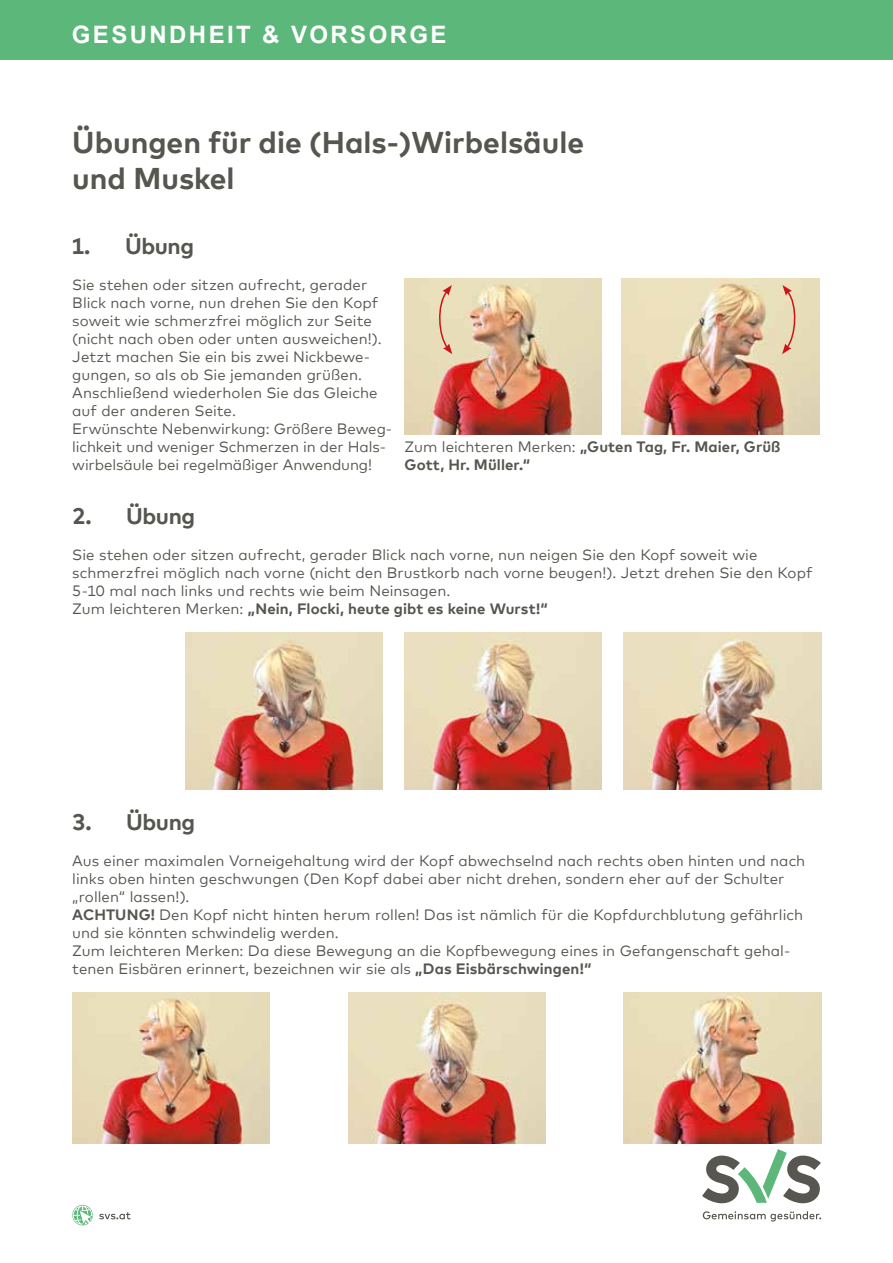
<style>
.page{position:relative;width:893px;height:1263px;background:#fff}
.page>*{position:absolute;margin:0;border:0;box-sizing:border-box;transform-origin:0 0}
.t1{font:700 30px/36px "Mark Offc Pro";color:#565650}
.t2{font:700 24px "Arial";letter-spacing:.1em;color:#fff}
.t3{font:700 22.5px "Mark Offc Pro";letter-spacing:-.02em;color:#565650}
.t4{font:15px/18px "Mark Offc Pro";letter-spacing:.005em;color:#565650}
.t5{font:700 15px/18px "Mark Offc Pro";letter-spacing:.005em;color:#565650}
.s1{font-weight:400}
.s2{font-weight:700}
</style>
<div class="page">
<svg style="left:72px;top:1205px;width:21px;height:20px"></svg>
<svg style="left:99px;top:1212px;width:32px;height:7px"></svg>
<svg style="left:702px;top:1149px;width:119px;height:55px"></svg>
<svg style="left:703px;top:1211px;width:118px;height:10px"></svg>
<div style="left:0;top:0;width:893px;height:60px;background:#5cb77a"></div>
<img style="left:405px;top:278px;width:197px;height:156px">
<svg style="left:436px;top:285px;width:16px;height:69px"></svg>
<img style="left:622px;top:278px;width:197px;height:156px">
<svg style="left:782px;top:285px;width:16px;height:69px"></svg>
<img style="left:185px;top:632px;width:198px;height:158px">
<img style="left:405px;top:632px;width:197px;height:158px">
<img style="left:624px;top:632px;width:197px;height:158px">
<img style="left:72px;top:992px;width:198px;height:152px">
<img style="left:348px;top:992px;width:197px;height:152px">
<img style="left:624px;top:992px;width:197px;height:152px">
<h2 class="t2" style="left:72px;top:18px;width:376px">GESUNDHEIT &amp; VORSORGE</h2>
<h1 class="t1" style="left:72px;top:122px;width:513px">Übungen für die (Hals-)Wirbelsäule und Muskel</h1>
<h3 class="t3" style="left:71px;top:229px;width:124px">1. Übung</h3>
<p class="t4" style="left:72px;top:275px;width:321px">Sie stehen oder sitzen aufrecht, gerader Blick nach vorne, nun drehen Sie den Kopf soweit wie schmerzfrei möglich zur Seite (nicht nach oben oder unten ausweichen!).<br>Jetzt machen Sie ein bis zwei Nickbewe&shy;gungen, so als ob Sie jemanden grüßen.<br>Anschließend wiederholen Sie das Gleiche auf der anderen Seite.<br>Erwünschte Nebenwirkung: Größere Beweg&shy;lichkeit und weniger Schmerzen in der Hals&shy;wirbelsäule bei regelmäßiger Anwendung!</p>
<h3 class="t3" style="left:72px;top:499px;width:124px">2. Übung</h3>
<p class="t5" style="left:405px;top:437px;width:377px"><span class="s1">Zum leichteren Merken:</span> „Guten Tag, Fr. Maier, Grüß<br>Gott, Hr. Müller.“</p>
<p class="t4" style="left:72px;top:545px;width:742px">Sie stehen oder sitzen aufrecht, gerader Blick nach vorne, nun neigen Sie den Kopf soweit wie schmerzfrei möglich nach vorne (nicht den Brustkorb nach vorne beugen!). Jetzt drehen Sie den Kopf 5-10 mal nach links und rechts wie beim Neinsagen.<br>Zum leichteren Merken: <span class="s2">„Nein, Flocki, heute gibt es keine Wurst!“</span></p>
<h3 class="t3" style="left:72px;top:805px;width:124px">3. Übung</h3>
<p class="t4" style="left:72px;top:851px;width:734px">Aus einer maximalen Vorneigehaltung wird der Kopf abwechselnd nach rechts oben hinten und nach links oben hinten geschwungen (Den Kopf dabei aber nicht drehen, sondern eher auf der Schulter „rollen“ lassen!).<br><span class="s2">ACHTUNG!</span> Den Kopf nicht hinten herum rollen! Das ist nämlich für die Kopfdurchblutung gefährlich und sie könnten schwindelig werden.<br>Zum leichteren Merken: Da diese Bewegung an die Kopfbewegung eines in Gefangenschaft gehal&shy;tenen Eisbären erinnert, bezeichnen wir sie als <span class="s2">„Das Eisbärschwingen!“</span></p>
</div>
